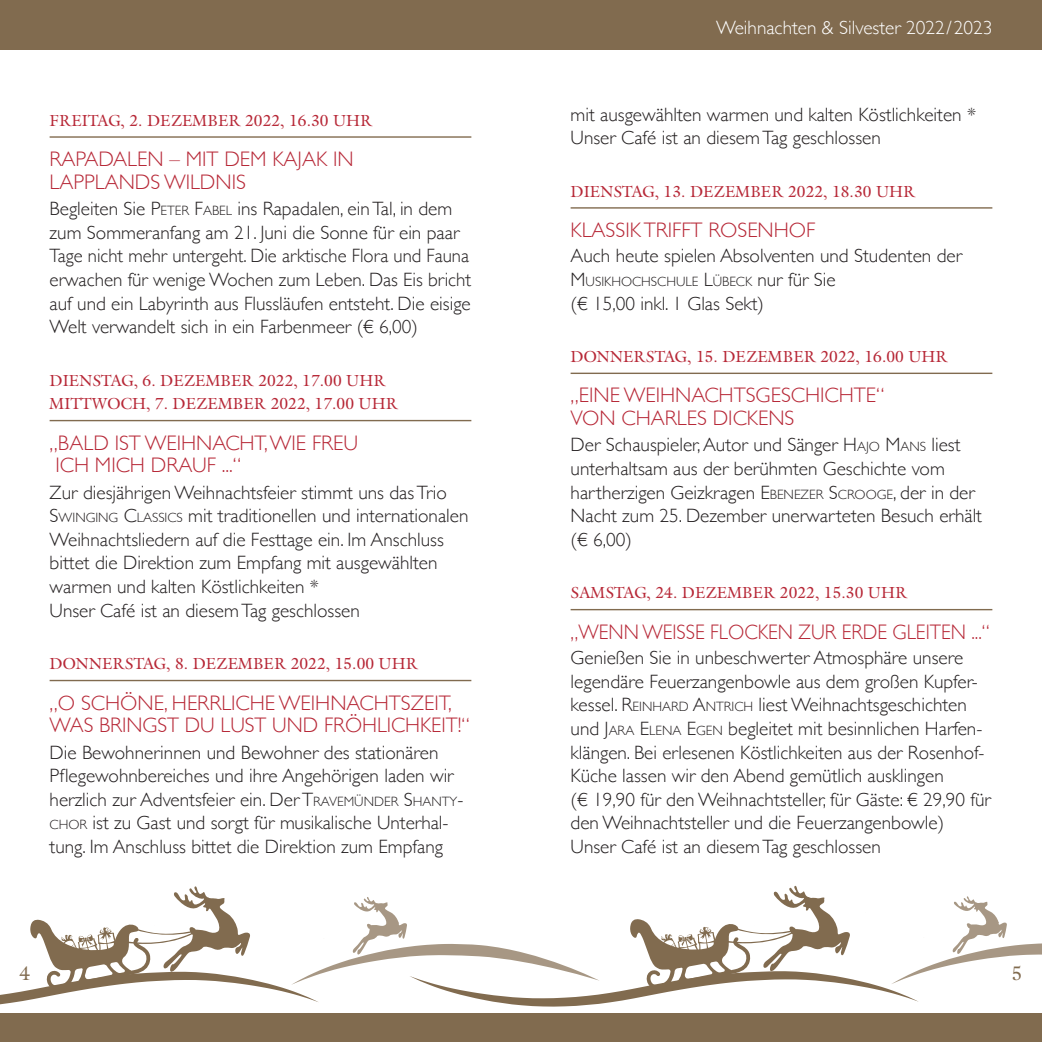
<style>
.page{position:relative;width:1042px;height:1042px;background:#fff}
.page>*{position:absolute;margin:0;border:0;box-sizing:border-box;transform-origin:0 0}
.t1{font:300 21px/22.8px "Gill Sans";color:#b72837}
.t2{font:300 21px "Gill Sans";color:#b72837;scale:.94 1}
.t3{font:300 19.25px/23.6px "Gill Sans";color:#231f20}
.t4{font:300 19.25px "Gill Sans";color:#fff}
.t5{font:19.25px "Galliard IT Cby BT";color:#816b4f}
.t6{font:15.75px/23.6px "Galliard IT Cby BT";letter-spacing:.005em;color:#b72837}
.t7{font:300 13.47px "Gill Sans";color:#231f20}
.s1{font-style:inherit}
.s2{font-size:13.47px}
.s3{font-size:19.25px}
</style>
<div class="page">
<div style="left:0;top:1013px;width:1042px;height:29px;background:#816b4f"></div>
<svg style="left:0;top:885px;width:1042px;height:122px"></svg>
<div style="left:0;top:0;width:1042px;height:50px;background:#816b4f"></div>
<hr style="left:50px;top:136px;width:421px;height:2px;background:#816b4f">
<hr style="left:50px;top:420px;width:421px;height:1px;background:#816b4f">
<hr style="left:50px;top:680px;width:421px;height:1px;background:#816b4f">
<hr style="left:570px;top:207px;width:422px;height:2px;background:#816b4f">
<hr style="left:570px;top:373px;width:422px;height:1px;background:#816b4f">
<hr style="left:570px;top:609px;width:422px;height:1px;background:#816b4f">
<p class="t6" style="left:50px;top:108px;width:324px">FREITAG, 2. DEZEMBER 2022, 16.30 UHR</p>
<p class="t1" style="left:50px;top:147px;width:305px">RAPADALEN – MIT DEM KAJAK IN<br>LAPPLANDS WILDNIS</p>
<p class="t3" style="left:50px;top:196px;width:423px">Begleiten Sie <span class="s1">P</span><span class="s2">ETER</span> <span class="s1">F</span><span class="s2">ABEL</span> ins Rapadalen, ein Tal, in dem zum Sommeranfang am 21. Juni die Sonne für ein paar Tage nicht mehr untergeht. Die arktische Flora und Fauna erwachen für wenige Wochen zum Leben. Das Eis bricht auf und ein Labyrinth aus Flussläufen entsteht. Die eisige Welt verwandelt sich in ein Farbenmeer (€ 6,00)</p>
<p class="t6" style="left:50px;top:368px;width:350px">DIENSTAG, 6. DEZEMBER 2022, 17.00 UHR<br>MITTWOCH, 7. DEZEMBER 2022, 17.00 UHR</p>
<p class="t1" style="left:50px;top:430px;width:310px">„BALD IST WEIHNACHT, WIE FREU<br>ICH MICH DRAUF ...“</p>
<p class="t3" style="left:50px;top:479px;width:420px">Zur diesjährigen Weihnachtsfeier stimmt uns das Trio <span class="s1">S</span><span class="s2">WINGING</span> <span class="s1">C</span><span class="s2">LASSICS</span> mit traditionellen und internationalen Weihnachtsliedern auf die Festtage ein. Im Anschluss bittet die Direktion zum Empfang mit ausgewählten warmen und kalten Köstlichkeiten *<br>Unser Café ist an diesem Tag geschlossen</p>
<p class="t6" style="left:50px;top:652px;width:370px">DONNERSTAG, 8. DEZEMBER 2022, 15.00 UHR</p>
<p class="t1" style="left:50px;top:690px;width:421px">„O SCHÖNE, HERRLICHE WEIHNACHTSZEIT,<br>WAS BRINGST DU LUST UND FRÖHLICHKEIT!“</p>
<p class="t3" style="left:50px;top:739px;width:415px">Die Bewohnerinnen und Bewohner des stationären Pflegewohnbereiches und ihre Angehörigen laden wir herzlich zur Adventsfeier ein. Der <span class="s1">T</span><span class="s2">RAVEMÜNDER</span> <span class="s1">S</span><span class="s2">HANTY</span><span class="s1">-</span><span class="s2">CHOR</span> ist zu Gast und sorgt für musikalische Unterhal&shy;tung. Im Anschluss bittet die Direktion zum Empfang</p>
<p class="t5" style="left:19px;top:960px;width:12px">4</p>
<p class="t4" style="left:716px;top:12px;width:278px">Weihnachten &amp; Silvester 2022 / 2023</p>
<p class="t3" style="left:570px;top:101px;width:407px">mit ausgewählten warmen und kalten Köstlichkeiten *<br>Unser Café ist an diesem Tag geschlossen</p>
<p class="t6" style="left:570px;top:179px;width:346px">DIENSTAG, 13. DEZEMBER 2022, 18.30 UHR</p>
<p class="t1" style="left:570px;top:218px;width:246px">KLASSIK TRIFFT ROSENHOF</p>
<p class="t3" style="left:570px;top:243px;width:393px">Auch heute spielen Absolventen und Studenten der</p>
<p class="t7" style="left:570px;top:271px;width:267px"><span class="s3">M</span>USIKHOCHSCHULE <span class="s3">L</span>ÜBECK <span class="s3">nur für Sie</span></p>
<p class="t3" style="left:570px;top:290px;width:195px">(€ 15,00 inkl. 1 Glas Sekt)</p>
<p class="t6" style="left:570px;top:345px;width:379px">DONNERSTAG, 15. DEZEMBER 2022, 16.00 UHR</p>
<p class="t1" style="left:570px;top:383px;width:315px">„EINE WEIHNACHTSGESCHICHTE“<br>VON CHARLES DICKENS</p>
<p class="t3" style="left:570px;top:432px;width:413px">Der Schauspieler, Autor und Sänger <span class="s1">H</span><span class="s2">AJO</span> <span class="s1">M</span><span class="s2">ANS</span> liest unterhaltsam aus der berühmten Geschichte vom hartherzigen Geizkragen <span class="s1">E</span><span class="s2">BENEZER</span> <span class="s1">S</span><span class="s2">CROOGE</span>, der in der Nacht zum 25. Dezember unerwarteten Besuch erhält (€ 6,00)</p>
<p class="t6" style="left:570px;top:581px;width:338px">SAMSTAG, 24. DEZEMBER 2022, 15.30 UHR</p>
<p class="t2" style="left:570px;top:615px;width:447px">„WENN WEISSE FLOCKEN ZUR ERDE GLEITEN ...“</p>
<p class="t3" style="left:570px;top:645px;width:422px">Genießen Sie in unbeschwerter Atmosphäre unsere legendäre Feuerzangenbowle aus dem großen Kupfer&shy;kessel. <span class="s1">R</span><span class="s2">EINHARD</span> <span class="s1">A</span><span class="s2">NTRICH</span> liest Weihnachtsgeschichten und <span class="s1">J</span><span class="s2">ARA</span> <span class="s1">E</span><span class="s2">LENA</span> <span class="s1">E</span><span class="s2">GEN</span> begleitet mit besinnlichen Harfen&shy;klängen. Bei erlesenen Köstlichkeiten aus der Rosenhof-Küche lassen wir den Abend gemütlich ausklingen<br>(€ 19,90 für den Weihnachtsteller, für Gäste: € 29,90 für den Weihnachtsteller und die Feuerzangenbowle)<br>Unser Café ist an diesem Tag geschlossen</p>
<p class="t5" style="left:1012px;top:960px;width:12px">5</p>
</div>
